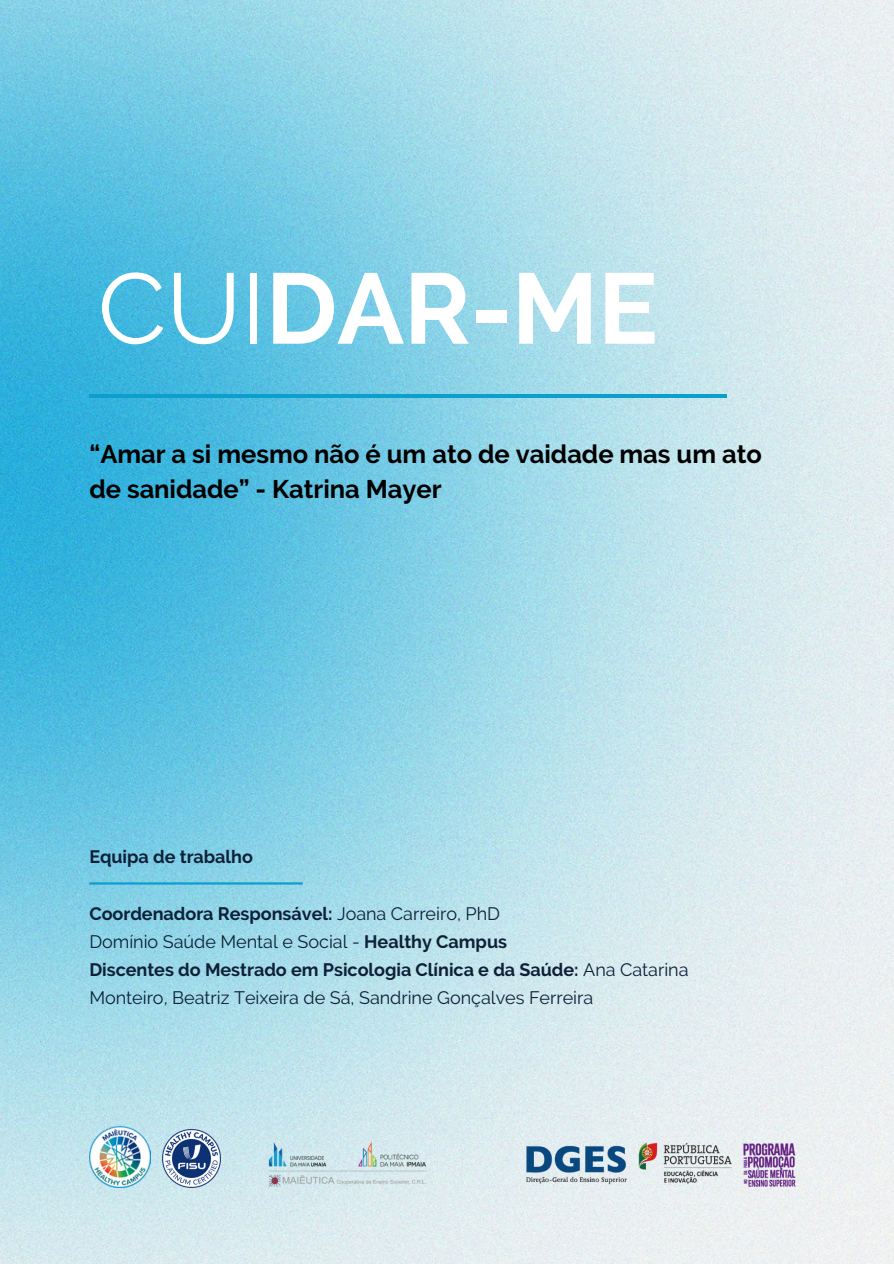
<style>
.page{position:relative;width:894px;height:1264px;background:#fff}
.page>*{position:absolute;margin:0;border:0;box-sizing:border-box;transform-origin:0 0}
.t1{font:700 99.75px "Raleway";color:#fff}
.t2{font:700 25.5px/34.8px "Raleway";color:#000}
.t3{font:18px/28.2px "Raleway";color:#0e2037}
.t4{font:700 18px "Raleway";color:#0e2037}
.s1{font-weight:400}
.s2{font-weight:700}
</style>
<div class="page">
<img style="left:0;top:0;width:893px;height:1263px">
<hr style="left:89px;top:395px;width:637px;height:3px;background:#0d9fcb">
<img style="left:89px;top:1126px;width:61px;height:61px">
<img style="left:162px;top:1129px;width:58px;height:58px">
<hr style="left:89px;top:882px;width:213px;height:2px;background:#0d9fcb">
<img style="left:265px;top:1140px;width:539px;height:47px">
<p class="t1" style="left:98px;top:250px;width:561px"><span class="s1">CUI</span>DAR-ME</p>
<p class="t2" style="left:89px;top:437px;width:673px">“Amar a si mesmo não é um ato de vaidade mas um ato de sanidade” - Katrina Mayer</p>
<h1 class="t4" style="left:89px;top:846px;width:165px">Equipa de trabalho</h1>
<h2 class="t4" style="left:89px;top:902px;width:412px">Coordenadora Responsável: <span class="s1">Joana Carreiro, PhD</span></h2>
<h3 class="t3" style="left:89px;top:927px;width:419px">Domínio Saúde Mental e Social - <span class="s2">Healthy Campus</span></h3>
<p class="t3" style="left:89px;top:955px;width:600px"><span class="s2">Discentes do Mestrado em Psicologia Clínica e da Saúde:</span> Ana Catarina<br>Monteiro, Beatriz Teixeira de Sá, Sandrine Gonçalves Ferreira</p>
</div>
